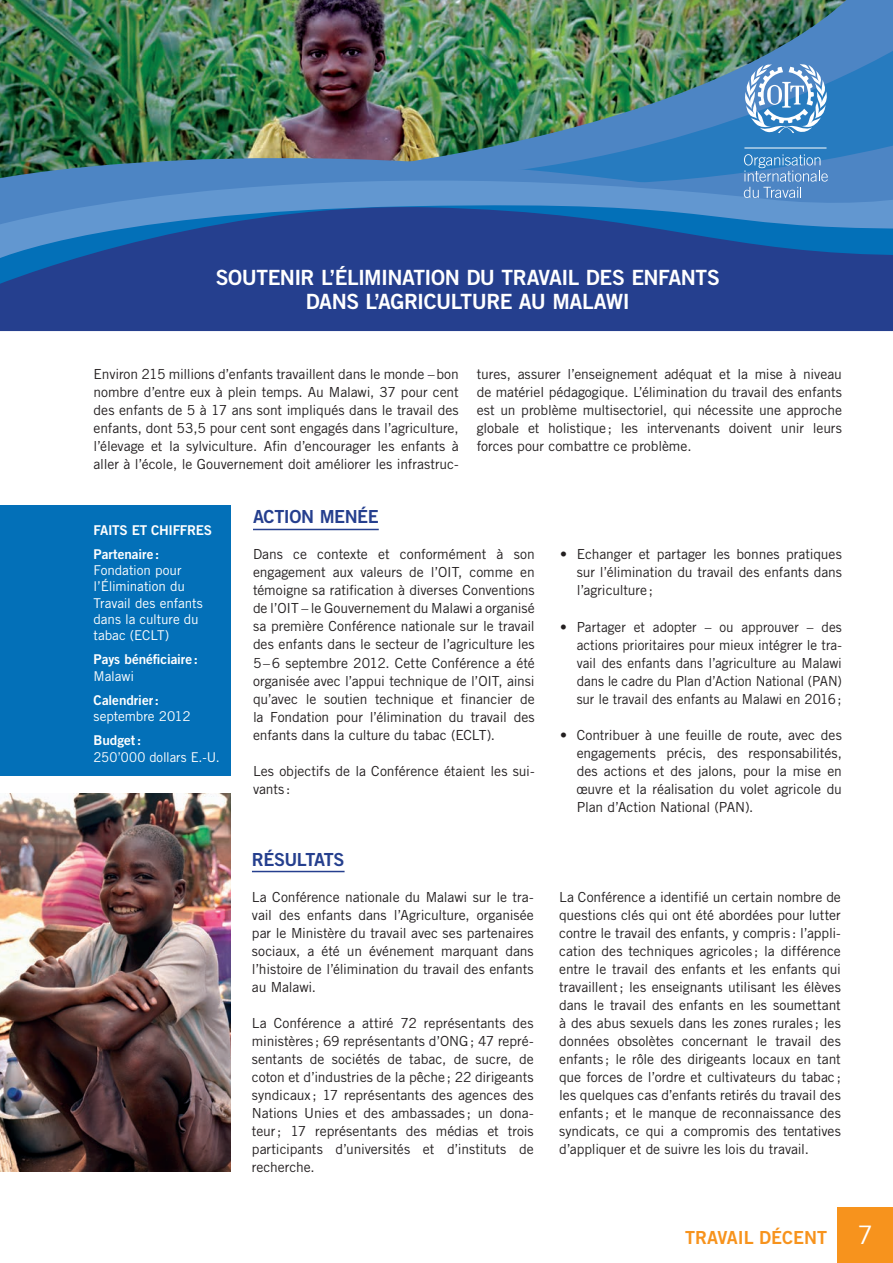
<style>
.page{position:relative;width:893px;height:1263px;background:#fff}
.page>*{position:absolute;margin:0;border:0;box-sizing:border-box;transform-origin:0 0}
.t1{font:25.5px "Trade Gothic LT Std";color:#fff}
.t2{font:21px/24px "Trade Gothic LT Std Bd 2";letter-spacing:-.025em;color:#fff;text-align:center}
.intro{font:18px "Trade Gothic LT Std Bd 2";letter-spacing:-.025em;color:#253f8e}
.t3{font:18px "Trade Gothic LT Std Bd 2";color:#f7931d}
.intro-2{font:13.8px/18px "Trade Gothic LT Std";letter-spacing:-.01em;color:#231f20;text-align:justify}
.facts_and_figures{font:13.5px/16.2px "Trade Gothic LT Std";letter-spacing:-.005em;color:#fff}
.facts_and_figures-2{font:13.5px "Trade Gothic LT Std Bd 2";letter-spacing:-.005em;color:#fff}
</style>
<div class="page">
<div style="left:0;top:505px;width:231px;height:270px;background:#0370b8"></div>
<img style="left:0;top:0;width:358px;height:119px">
<img style="left:358px;top:0;width:535px;height:119px">
<img style="left:471px;top:38px;width:422px;height:81px">
<img style="left:0;top:119px;width:893px;height:24px">
<img style="left:0;top:143px;width:603px;height:57px">
<svg style="left:0;top:202px;width:893px;height:129px;background:#284d99"></svg>
<img style="left:0;top:793px;width:231px;height:378px">
<svg style="left:603px;top:141px;width:290px;height:65px;background:#4687c5"></svg>
<svg style="left:745px;top:64px;width:82px;height:70px"></svg>
<div style="left:838px;top:1207px;width:55px;height:56px;background:#f7931d"></div>
<hr style="left:253px;top:529px;width:126px;height:1px;background:#253f8e">
<hr style="left:252px;top:871px;width:93px;height:1px;background:#253f8e">
<p class="t2" style="left:216px;top:265px;width:506px">SOUTENIR L’ÉLIMINATION DU TRAVAIL DES ENFANTS<br>DANS L’AGRICULTURE AU MALAWI</p>
<p class="intro-2" style="left:94px;top:365px;width:367px">Environ 215 millions d’enfants travaillent dans le monde –bon nombre d’entre eux à plein temps. Au Malawi, 37 pour cent des enfants de 5 à 17 ans sont impliqués dans le travail des enfants, dont 53,5 pour cent sont engagés dans l’agriculture, l’élevage et la sylviculture. Afin d’encourager les enfants à aller à l’école, le Gouvernement doit améliorer les infrastruc-</p>
<p class="intro-2" style="left:477px;top:365px;width:367px">tures, assurer l’enseignement adéquat et la mise à niveau de matériel pédagogique. L’élimination du travail des enfants est un problème multisectoriel, qui nécessite une approche globale et holistique ; les intervenants doivent unir leurs forces pour combattre ce problème.</p>
<p class="facts_and_figures-2" style="left:94px;top:521px;width:120px">FAITS ET CHIFFRES</p>
<p class="facts_and_figures-2" style="left:94px;top:546px;width:67px">Partenaire :</p>
<p class="facts_and_figures" style="left:94px;top:562px;width:111px">Fondation pour l’Élimination du<br>Travail des enfants dans la culture du tabac (ECLT)</p>
<p class="facts_and_figures-2" style="left:94px;top:651px;width:106px">Pays bénéficiaire:</p>
<p class="facts_and_figures" style="left:94px;top:667px;width:42px">Malawi</p>
<p class="facts_and_figures-2" style="left:94px;top:692px;width:67px">Calendrier:</p>
<p class="facts_and_figures" style="left:94px;top:708px;width:99px">septembre 2012</p>
<p class="facts_and_figures-2" style="left:94px;top:732px;width:49px">Budget:</p>
<p class="facts_and_figures" style="left:94px;top:748px;width:128px">250’000 dollars E.-U.</p>
<p class="intro" style="left:253px;top:506px;width:127px">ACTION MENÉE</p>
<p class="intro-2" style="left:253px;top:545px;width:283px">Dans ce contexte et conformément à son engagement aux valeurs de l’OIT, comme en témoigne sa ratification à diverses Conventions de l’OIT – le Gouvernement du Malawi a organisé sa première Conférence nationale sur le travail des enfants dans le secteur de l’agriculture les 5–6 septembre 2012. Cette Conférence a été organisée avec l’appui technique de l’OIT, ainsi qu’avec le soutien technique et financier de la Fondation pour l’élimination du travail des enfants dans la culture du tabac (ECLT).</p>
<p class="intro-2" style="left:253px;top:761px;width:283px">Les objectifs de la Conférence étaient les sui&shy;vants :</p>
<p class="intro" style="left:252px;top:848px;width:94px">RÉSULTATS</p>
<p class="intro-2" style="left:252px;top:887px;width:283px">La Conférence nationale du Malawi sur le tra&shy;vail des enfants dans l’Agriculture, organisée par le Ministère du travail avec ses partenaires sociaux, a été un événement marquant dans l’histoire de l’élimination du travail des enfants au Malawi.</p>
<p class="intro-2" style="left:252px;top:1013px;width:283px">La Conférence a attiré 72 représentants des ministères ; 69 représentants d’ONG; 47 repré&shy;sentants de sociétés de tabac, de sucre, de coton et d’industries de la pêche ; 22 dirigeants syndicaux ; 17 représentants des agences des Nations Unies et des ambassades ; un dona&shy;teur; 17 représentants des médias et trois participants d’universités et d’instituts de recherche.</p>
<p class="intro-2" style="left:577px;top:545px;width:267px;text-indent:-16px">• Echanger et partager les bonnes pratiques sur l’élimination du travail des enfants dans l’agriculture;</p>
<p class="intro-2" style="left:577px;top:617px;width:267px;text-indent:-16px">• Partager et adopter – ou approuver – des actions prioritaires pour mieux intégrer le tra&shy;vail des enfants dans l’agriculture au Malawi dans le cadre du Plan d’Action National (PAN) sur le travail des enfants au Malawi en 2016;</p>
<p class="intro-2" style="left:577px;top:725px;width:267px;text-indent:-16px">• Contribuer à une feuille de route, avec des engagements précis, des responsabilités, des actions et des jalons, pour la mise en œuvre et la réalisation du volet agricole du Plan d’Action National (PAN).</p>
<p class="intro-2" style="left:559px;top:887px;width:283px">La Conférence a identifié un certain nombre de questions clés qui ont été abordées pour lutter contre le travail des enfants, y compris : l’appli&shy;cation des techniques agricoles ; la différence entre le travail des enfants et les enfants qui travaillent; les enseignants utilisant les élèves dans le travail des enfants en les soumettant à des abus sexuels dans les zones rurales ; les données obsolètes concernant le travail des enfants ; le rôle des dirigeants locaux en tant que forces de l’ordre et cultivateurs du tabac ; les quelques cas d’enfants retirés du travail des enfants ; et le manque de reconnaissance des syndicats, ce qui a compromis des tentatives d’appliquer et de suivre les lois du travail.</p>
<h3 class="t3" style="left:685px;top:1226px;width:144px">TRAVAIL DÉCENT</h3>
<p class="t1" style="left:857px;top:1219px;width:17px">7</p>
</div>
